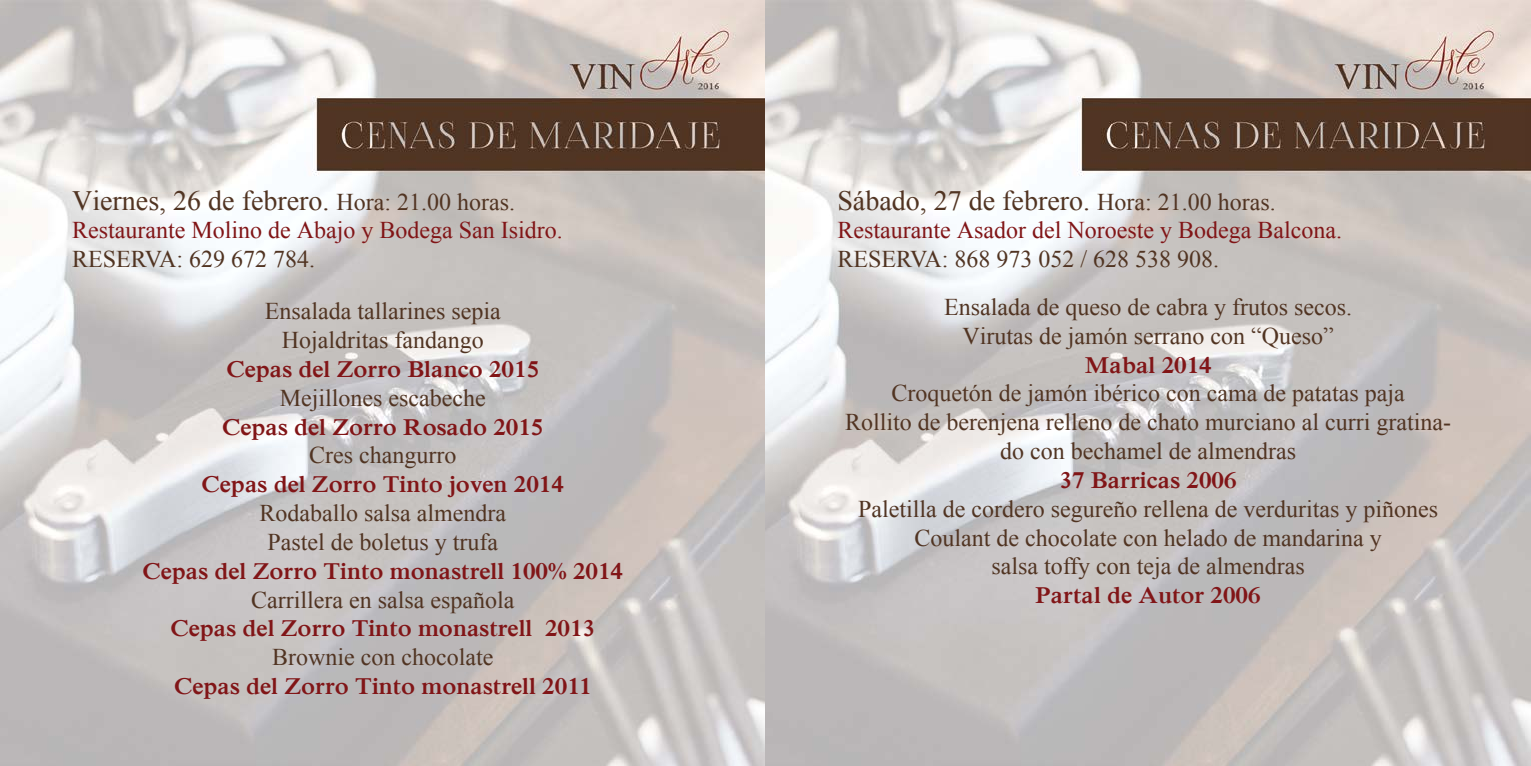
<style>
.page{position:relative;width:1531px;height:766px;background:#fff}
.page>*{position:absolute;margin:0;border:0;box-sizing:border-box;transform-origin:0 0}
.t1{font:28px "Iskoola Pota";color:#513422}
.t2{font:24px/28.8px "Iskoola Pota";color:#513422;text-align:center}
.t3{font:700 24px "Iskoola Pota";color:#811517}
.t4{font:24px "Iskoola Pota";color:#811517}
.s1{font-size:24px}
</style>
<div class="page">
<img style="left:0;top:0;width:1530px;height:765px">
<p class="t1" style="left:72px;top:184px;width:444px">Viernes, 26 de febrero. <span class="s1">Hora: 21.00 horas.</span></p>
<p class="t4" style="left:72px;top:216px;width:492px">Restaurante Molino de Abajo y Bodega San Isidro.</p>
<p class="t2" style="left:265px;top:233px;width:237px;line-height:52px;text-align:left;text-indent:-193px">RESERVA: 629 672 784.<br>Ensalada tallarines sepia</p>
<p class="t2" style="left:282px;top:325px;width:203px">Hojaldritas fandango</p>
<p class="t3" style="left:226px;top:355px;width:314px">Cepas del Zorro Blanco 2015</p>
<p class="t2" style="left:280px;top:383px;width:207px">Mejillones escabeche</p>
<p class="t3" style="left:222px;top:413px;width:323px">Cepas del Zorro Rosado 2015</p>
<p class="t2" style="left:309px;top:441px;width:149px">Cres changurro</p>
<p class="t3" style="left:202px;top:470px;width:364px">Cepas del Zorro Tinto joven 2014</p>
<p class="t2" style="left:260px;top:498px;width:248px">Rodaballo salsa almendra<br>Pastel de boletus y trufa</p>
<p class="t3" style="left:142px;top:557px;width:482px">Cepas del Zorro Tinto monastrell 100% 2014</p>
<p class="t2" style="left:251px;top:585px;width:265px">Carrillera en salsa española</p>
<p class="t3" style="left:171px;top:614px;width:426px">Cepas del Zorro Tinto monastrell 2013</p>
<p class="t2" style="left:272px;top:642px;width:223px">Brownie con chocolate</p>
<p class="t3" style="left:174px;top:672px;width:419px">Cepas del Zorro Tinto monastrell 2011</p>
<p class="t1" style="left:837px;top:184px;width:440px">Sábado, 27 de febrero. <span class="s1">Hora: 21.00 horas.</span></p>
<p class="t4" style="left:837px;top:216px;width:506px">Restaurante Asador del Noroeste y Bodega Balcona.</p>
<p class="t2" style="left:944px;top:235px;width:409px;line-height:47.8px;text-align:left;text-indent:-107px">RESERVA: 868 973 052 / 628 538 908.<br>Ensalada de queso de cabra y frutos secos.</p>
<p class="t2" style="left:962px;top:321px;width:373px">Virutas de jamón serrano con “Queso”</p>
<p class="t3" style="left:1084px;top:351px;width:129px">Mabal 2014</p>
<p class="t2" style="left:845px;top:379px;width:607px">Croquetón de jamón ibérico con cama de patatas paja<br>Rollito de berenjena relleno de chato murciano al curri gratina&shy;do con bechamel de almendras</p>
<p class="t3" style="left:1059px;top:466px;width:178px">37 Barricas 2006</p>
<p class="t2" style="left:858px;top:494px;width:581px">Paletilla de cordero segureño rellena de verduritas y piñones<br>Coulant de chocolate con helado de mandarina y<br>salsa toffy con teja de almendras</p>
<p class="t3" style="left:1035px;top:581px;width:227px">Partal de Autor 2006</p>
</div>
